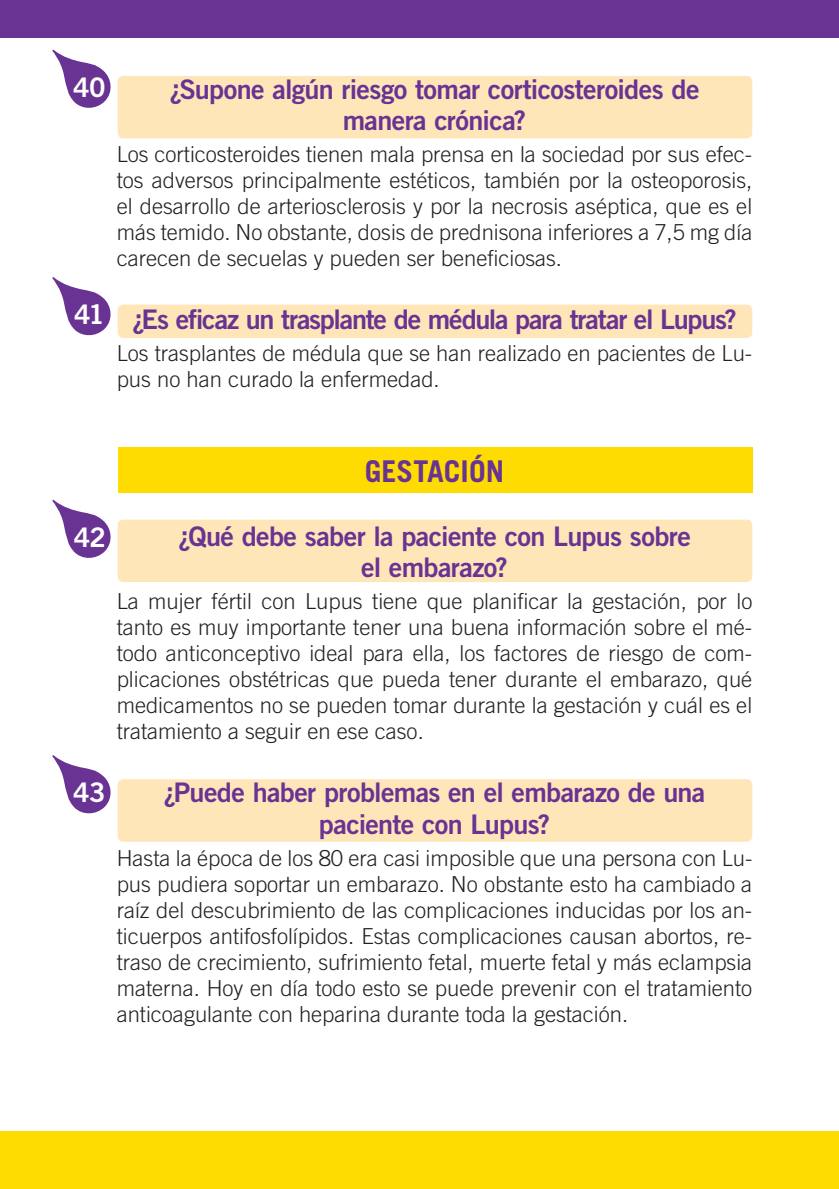
<style>
.page{position:relative;width:839px;height:1189px;background:#fff}
.page>*{position:absolute;margin:0;border:0;box-sizing:border-box;transform-origin:0 0}
.t1{font:700 30px "Trade Gothic LT";color:#683393}
.t2{font:27px/31.6px "Trade Gothic LT Bold Two";letter-spacing:-.025em;color:#683393;text-align:center}
.t3{font:27px "Trade Gothic LT Bold Two";letter-spacing:-.045em;color:#683393}
.t4{font:27px "Trade Gothic LT Bold Two";letter-spacing:-.025em;color:#fff}
.t5{font:300 22px/26px "Trade Gothic LT";color:#231f20;text-align:justify}
</style>
<div class="page">
<div style="left:118px;top:305px;width:634px;height:33px;background:#fee6b9;border-radius:6px"></div>
<div style="left:118px;top:520px;width:634px;height:62px;background:#fee6b9;border-radius:6px"></div>
<div style="left:118px;top:76px;width:634px;height:62px;background:#fee6b9;border-radius:6px"></div>
<div style="left:118px;top:779px;width:634px;height:63px;background:#fee6b9;border-radius:6px"></div>
<svg style="left:52px;top:755px;width:59px;height:59px"></svg>
<svg style="left:52px;top:49px;width:59px;height:59px"></svg>
<svg style="left:52px;top:277px;width:59px;height:59px"></svg>
<svg style="left:52px;top:499px;width:59px;height:59px"></svg>
<div style="left:118px;top:448px;width:634px;height:45px;background:#ffdc01"></div>
<div style="left:0;top:0;width:838px;height:38px;background:#683393"></div>
<div style="left:0;top:1131px;width:838px;height:58px;background:#ffdc01"></div>
<p class="t4" style="left:73px;top:70px;width:34px">40</p>
<p class="t4" style="left:74px;top:298px;width:32px">41</p>
<p class="t2" style="left:169px;top:73px;width:531px">¿Supone algún riesgo tomar corticosteroides de manera crónica?</p>
<p class="t5" style="left:117px;top:141px;width:637px">Los corticosteroides tienen mala prensa en la sociedad por sus efec&shy;tos adversos principalmente estéticos, también por la osteoporosis, el desarrollo de arteriosclerosis y por la necrosis aséptica, que es el más temido. No obstante, dosis de prednisona inferiores a 7,5 mg día carecen de secuelas y pueden ser beneficiosas.</p>
<p class="t3" style="left:132px;top:303px;width:606px">¿Es eficaz un trasplante de médula para tratar el Lupus?</p>
<p class="t5" style="left:117px;top:340px;width:636px">Los trasplantes de médula que se han realizado en pacientes de Lu&shy;pus no han curado la enfermedad.</p>
<h1 class="t1" style="left:365px;top:453px;width:140px">GESTACIÓN</h1>
<p class="t4" style="left:74px;top:520px;width:34px">42</p>
<p class="t4" style="left:73px;top:776px;width:34px">43</p>
<p class="t2" style="left:178px;top:520px;width:514px">¿Qué debe saber la paciente con Lupus sobre el embarazo?</p>
<p class="t5" style="left:117px;top:588px;width:637px">La mujer fértil con Lupus tiene que planificar la gestación, por lo tanto es muy importante tener una buena información sobre el mé&shy;todo anticonceptivo ideal para ella, los factores de riesgo de com&shy;plicaciones obstétricas que pueda tener durante el embarazo, qué medicamentos no se pueden tomar durante la gestación y cuál es el tratamiento a seguir en ese caso.</p>
<p class="t2" style="left:163px;top:776px;width:543px">¿Puede haber problemas en el embarazo de una paciente con Lupus?</p>
<p class="t5" style="left:117px;top:844px;width:637px">Hasta la época de los 80 era casi imposible que una persona con Lu&shy;pus pudiera soportar un embarazo. No obstante esto ha cambiado a raíz del descubrimiento de las complicaciones inducidas por los an&shy;ticuerpos antifosfolípidos. Estas complicaciones causan abortos, re&shy;traso de crecimiento, sufrimiento fetal, muerte fetal y más eclampsia materna. Hoy en día todo esto se puede prevenir con el tratamiento anticoagulante con heparina durante toda la gestación.</p>
</div>
